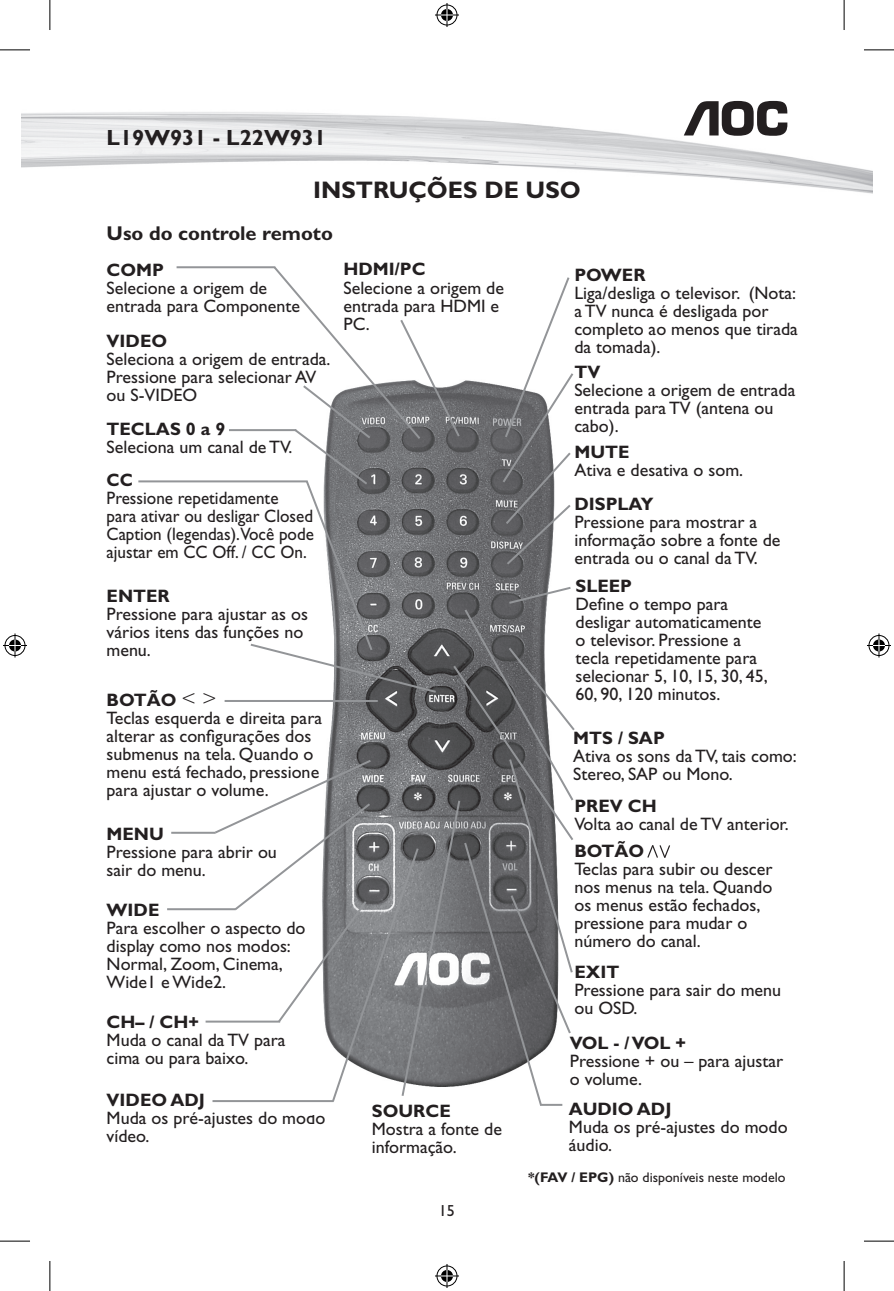
<style>
.page{position:relative;width:894px;height:1291px;background:#fff}
.page>*{position:absolute;margin:0;border:0;box-sizing:border-box;transform-origin:0 0}
.t1{font:700 24px "Gill Sans";color:#231f20}
.t2{font:700 22px "Gill Sans";color:#231f20}
.t3{font:300 22px "Gill Sans";color:#231f20}
.t4{font:700 20px "Gill Sans";color:#231f20}
.t5{font:18px/18px "Gill Sans";color:#231f20}
.t6{font:700 18px "Gill Sans";color:#231f20}
.t7{font:18px/18px "Gill Sans";color:#231f20;scale:.95 1}
.t8{font:700 18px "Gill Sans";color:#fff}
.t9{font:700 18px "Gill Sans";color:#231f20;scale:.95 1}
.t10{font:16px "Gill Sans";color:#231f20}
.t11{font:14px "Gill Sans";color:#231f20}
.s1{font-weight:700}
</style>
<div class="page">
<svg style="left:683px;top:101px;width:104px;height:35px"></svg>
<svg style="left:647px;top:845px;width:23px;height:13px"></svg>
<hr style="left:176px;top:266px;width:99px;height:2px;background:#939598">
<hr style="left:205px;top:1020px;width:75px;height:2px;background:#939598">
<hr style="left:171px;top:831px;width:44px;height:2px;background:#939598">
<hr style="left:212px;top:1099px;width:121px;height:2px;background:#939598">
<hr style="left:167px;top:908px;width:69px;height:2px;background:#939598">
<hr style="left:138px;top:480px;width:170px;height:2px;background:#939598">
<svg style="left:213px;top:266px;width:362px;height:840px"></svg>
<hr style="left:0;top:50px;width:30px;height:1px;background:#000">
<hr style="left:863px;top:50px;width:30px;height:1px;background:#000">
<hr style="left:0;top:1240px;width:30px;height:1px;background:#000">
<hr style="left:863px;top:1240px;width:30px;height:1px;background:#000">
<hr style="left:50px;top:0;width:1px;height:30px;background:#000">
<hr style="left:50px;top:1260px;width:1px;height:30px;background:#000">
<hr style="left:843px;top:0;width:1px;height:30px;background:#000">
<hr style="left:843px;top:1260px;width:1px;height:30px;background:#000">
<svg style="left:435px;top:3px;width:24px;height:24px"></svg>
<svg style="left:435px;top:1264px;width:24px;height:23px"></svg>
<svg style="left:3px;top:633px;width:24px;height:24px"></svg>
<svg style="left:867px;top:633px;width:23px;height:24px"></svg>
<p class="t2" style="left:107px;top:125px;width:221px">L19W931 - L22W931</p>
<h1 class="t1" style="left:313px;top:176px;width:269px">INSTRUÇÕES DE USO</h1>
<p class="t4" style="left:107px;top:222px;width:228px">Uso do controle remoto</p>
<p class="t6" style="left:107px;top:259px;width:59px">COMP</p>
<p class="t5" style="left:107px;top:279px;width:195px">Selecione a origem de entrada para Componente</p>
<p class="t6" style="left:107px;top:330px;width:62px">VIDEO</p>
<p class="t5" style="left:107px;top:350px;width:225px">Seleciona a origem de entrada.<br>Pressione para selecionar AV ou S-VIDEO</p>
<p class="t6" style="left:107px;top:418px;width:26px">Teclas</p>
<p class="t6" style="left:186px;top:418px;width:41px">0 a 9</p>
<p class="t5" style="left:107px;top:438px;width:187px">Seleciona um canal de TV.</p>
<p class="t9" style="left:107px;top:469px;width:29px">CC</p>
<p class="t7" style="left:107px;top:489px;width:220px">Pressione repetidamente<br>para ativar ou desligar Closed<br>Caption (legendas).Você pode ajustar em CC Off. / CC On.</p>
<p class="t6" style="left:107px;top:585px;width:65px">ENTER</p>
<p class="t5" style="left:107px;top:605px;width:203px">Pressione para ajustar as os vários itens das funções no menu.</p>
<p class="t6" style="left:343px;top:259px;width:84px">HDMI/PC</p>
<p class="t5" style="left:343px;top:278px;width:162px">Selecione a origem de entrada para HDMI e<br>PC.</p>
<p class="t6" style="left:107px;top:689px;width:28px">Botão</p>
<p class="t3" style="left:181px;top:686px;width:37px">&lt; &gt;</p>
<p class="t5" style="left:107px;top:708px;width:217px">Teclas esquerda e direita para alterar as configurações dos submenus na tela. Quando o menu está fechado, pressione para ajustar o volume.</p>
<p class="t6" style="left:107px;top:823px;width:59px">MENU</p>
<p class="t5" style="left:107px;top:842px;width:172px">Pressione para abrir ou sair do menu.</p>
<p class="t6" style="left:107px;top:899px;width:54px">WIDE</p>
<p class="t5" style="left:107px;top:918px;width:200px">Para escolher o aspecto do display como nos modos:<br>Normal, Zoom, Cinema,<br>Wide1 e Wide2.</p>
<p class="t6" style="left:107px;top:1011px;width:94px">CH– / CH+</p>
<p class="t5" style="left:107px;top:1030px;width:180px">Muda o canal da TV para cima ou para baixo.</p>
<p class="t6" style="left:107px;top:1089px;width:100px">VIDEO ADJ</p>
<p class="t5" style="left:107px;top:1109px;width:220px">Muda os pré-ajustes do modo vídeo.</p>
<p class="t8" style="left:414px;top:788px;width:10px">*</p>
<p class="t8" style="left:503px;top:788px;width:10px">*</p>
<p class="t6" style="left:372px;top:1099px;width:80px">SOURCE</p>
<p class="t5" style="left:372px;top:1119px;width:132px">Mostra a fonte de informação.</p>
<p class="t10" style="left:439px;top:1201px;width:17px">15</p>
<p class="t6" style="left:574px;top:264px;width:73px">POWER</p>
<p class="t5" style="left:574px;top:284px;width:225px">Liga/desliga o televisor. (Nota: a TV nunca é desligada por completo ao menos que tirada da tomada).</p>
<p class="t6" style="left:574px;top:361px;width:27px">TV</p>
<p class="t5" style="left:574px;top:381px;width:222px">Selecione a origem de entrada entrada para TV (antena ou cabo).</p>
<p class="t6" style="left:574px;top:441px;width:57px">MUTE</p>
<p class="t5" style="left:574px;top:461px;width:170px">Ativa e desativa o som.</p>
<p class="t6" style="left:574px;top:493px;width:81px">DISPLAY</p>
<p class="t5" style="left:574px;top:513px;width:208px">Pressione para mostrar a informação sobre a fonte de entrada ou o canal da TV.</p>
<p class="t6" style="left:575px;top:575px;width:58px">SLEEP</p>
<p class="t5" style="left:575px;top:595px;width:194px">Define o tempo para desligar automaticamente o televisor. Pressione a tecla repetidamente para selecionar 5, 10, 15, 30, 45,<br>60, 90, 120 minutos.</p>
<p class="t6" style="left:573px;top:726px;width:93px">MTS / SAP</p>
<p class="t5" style="left:573px;top:746px;width:225px">Ativa os sons da TV, tais como:<br>Stereo, SAP ou Mono.</p>
<p class="t6" style="left:574px;top:795px;width:84px">PREV CH</p>
<p class="t5" style="left:574px;top:814px;width:216px">Volta ao canal de TV anterior.</p>
<p class="t6" style="left:574px;top:840px;width:28px">Botão</p>
<p class="t5" style="left:574px;top:860px;width:200px">Teclas para subir ou descer nos menus na tela. Quando os menus estão fechados, pressione para mudar o número do canal.</p>
<p class="t6" style="left:574px;top:961px;width:46px">EXIT</p>
<p class="t5" style="left:574px;top:981px;width:208px">Pressione para sair do menu ou OSD.</p>
<p class="t6" style="left:570px;top:1032px;width:118px">VOL - / VOL +</p>
<p class="t5" style="left:570px;top:1052px;width:215px">Pressione + ou – para ajustar o volume.</p>
<p class="t6" style="left:569px;top:1097px;width:104px">AUDIO ADJ</p>
<p class="t5" style="left:569px;top:1117px;width:220px">Muda os pré-ajustes do modo áudio.</p>
<p class="t11" style="left:528px;top:1169px;width:259px"><span class="s1">*(FAV / EPG)</span> não disponíveis neste modelo</p>
</div>
